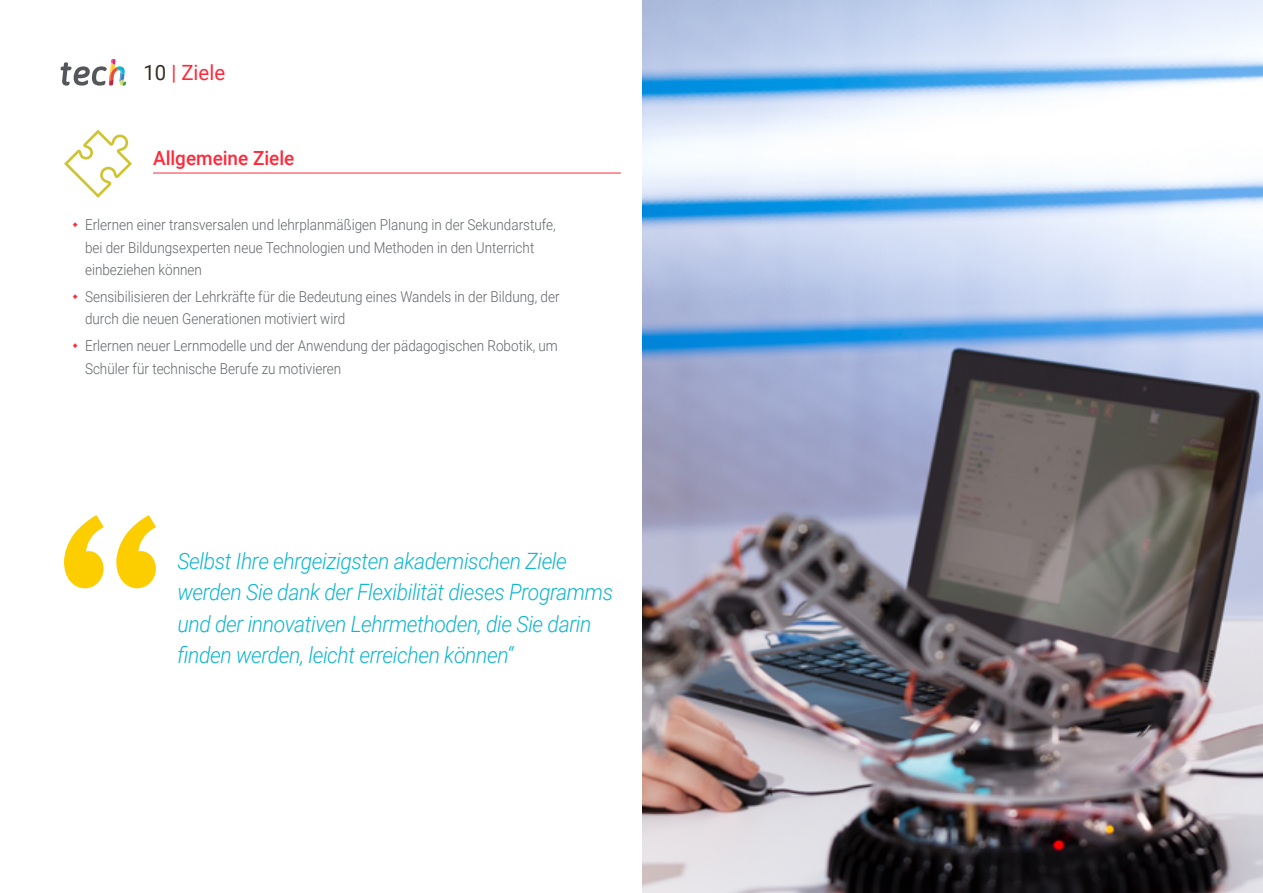
<style>
.page{position:relative;width:1263px;height:893px;background:#fff}
.page>*{position:absolute;margin:0;border:0;box-sizing:border-box;transform-origin:0 0}
.t1{font:italic 300 22.5px/31.5px "Roboto";letter-spacing:-.02em;color:#0fb6cf;scale:.94 1}
.t2{font:21px "Roboto";color:#ff293a}
.t3{font:500 19.5px "Roboto";color:#ff293a}
.t4{font:300 15px/22.5px "Roboto";color:#61646a;scale:.9 1}
.s1{color:#312e20}
</style>
<div class="page">
<hr style="left:153px;top:173px;width:468px;height:1px;background:#ff293a">
<svg style="left:64px;top:130px;width:68px;height:68px"></svg>
<img style="left:642px;top:0;width:621px;height:893px">
<svg style="left:64px;top:515px;width:92px;height:73px"></svg>
<svg style="left:61px;top:59px;width:65px;height:27px"></svg>
<h2 class="t2" style="left:144px;top:57px;width:83px"><span class="s1">10</span> | Ziele</h2>
<h3 class="t3" style="left:153px;top:144px;width:143px">Allgemeine Ziele</h3>
<p class="t4" style="left:85px;top:213px;width:524px">Erlernen einer transversalen und lehrplanmäßigen Planung in der Sekundarstufe, bei der Bildungsexperten neue Technologien und Methoden in den Unterricht einbeziehen können</p>
<p class="t4" style="left:85px;top:285px;width:529px">Sensibilisieren der Lehrkräfte für die Bedeutung eines Wandels in der Bildung, der durch die neuen Generationen motiviert wird</p>
<p class="t4" style="left:85px;top:334px;width:527px">Erlernen neuer Lernmodelle und der Anwendung der pädagogischen Robotik, um<br>Schüler für technische Berufe zu motivieren</p>
<h1 class="t1" style="left:177px;top:544px;width:465px">Selbst Ihre ehrgeizigsten akademischen Ziele werden Sie dank der Flexibilität dieses Programms und der innovativen Lehrmethoden, die Sie darin finden werden, leicht erreichen können“</h1>
</div>
